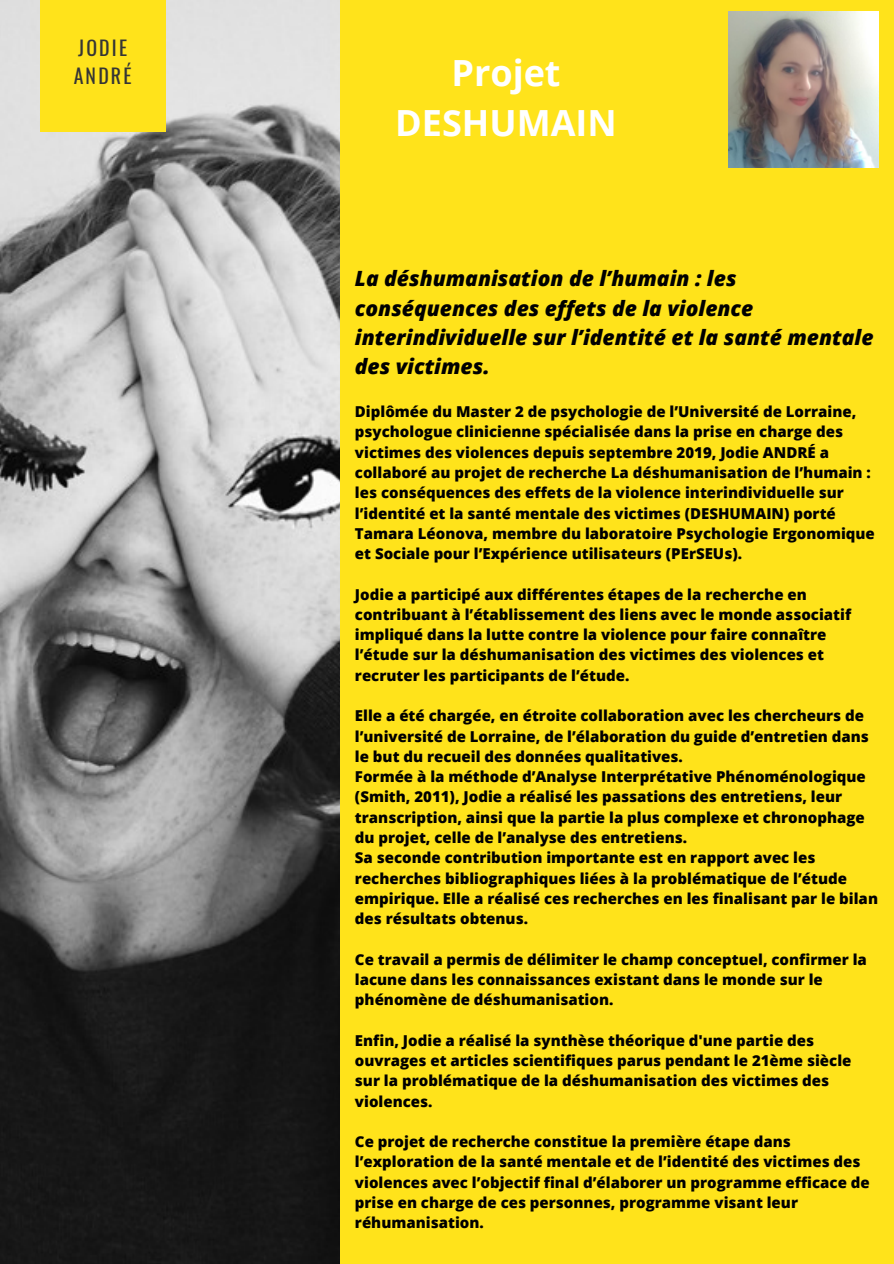
<style>
.page{position:relative;width:894px;height:1264px;background:#fff}
.page>*{position:absolute;margin:0;border:0;box-sizing:border-box;transform-origin:0 0}
.t1{font:700 36px/49.5px "Open Sans";color:#fff;text-align:center}
.t2{font:italic 800 21px/29.2px "Open Sans";color:#000}
.t3{font:19.8px/28.2px "Oswald";letter-spacing:.11em;color:#353535}
.t4{font:800 15px/20.2px "Open Sans";color:#000}
</style>
<div class="page">
<div style="left:0;top:0;width:893px;height:1263px;background:#ffe31b"></div>
<img style="left:0;top:0;width:339px;height:1263px">
<div style="left:40px;top:0;width:125px;height:131px;background:#ffe31b"></div>
<img style="left:728px;top:12px;width:150px;height:155px">
<h3 class="t3" style="left:74px;top:33px;width:59px">JODIE<br>ANDRÉ</h3>
<h1 class="t1" style="left:395px;top:48px;width:223px">Projet<br>DESHUMAIN</h1>
<h2 class="t2" style="left:355px;top:264px;width:520px">La déshumanisation de l’humain : les conséquences des effets de la violence interindividuelle sur l’identité et la santé mentale des victimes.</h2>
<p class="t4" style="left:355px;top:401px;width:521px">Diplômée du Master 2 de psychologie de l’Université de Lorraine, psychologue clinicienne spécialisée dans la prise en charge des victimes des violences depuis septembre 2019, Jodie ANDRÉ a collaboré au projet de recherche La déshumanisation de l’humain : les conséquences des effets de la violence interindividuelle sur l’identité et la santé mentale des victimes (DESHUMAIN) porté Tamara Léonova, membre du laboratoire Psychologie Ergonomique et Sociale pour l’Expérience utilisateurs (PErSEUs).</p>
<p class="t4" style="left:355px;top:583px;width:497px">Jodie a participé aux différentes étapes de la recherche en contribuant à l’établissement des liens avec le monde associatif impliqué dans la lutte contre la violence pour faire connaître l’étude sur la déshumanisation des victimes des violences et recruter les participants de l’étude.</p>
<p class="t4" style="left:355px;top:705px;width:524px">Elle a été chargée, en étroite collaboration avec les chercheurs de l’université de Lorraine, de l’élaboration du guide d’entretien dans le but du recueil des données qualitatives.<br>Formée à la méthode d’Analyse Interprétative Phénoménologique (Smith, 2011), Jodie a réalisé les passations des entretiens, leur transcription, ainsi que la partie la plus complexe et chronophage du projet, celle de l’analyse des entretiens.<br>Sa seconde contribution importante est en rapport avec les recherches bibliographiques liées à la problématique de l’étude empirique. Elle a réalisé ces recherches en les finalisant par le bilan des résultats obtenus.</p>
<p class="t4" style="left:355px;top:948px;width:513px">Ce travail a permis de délimiter le champ conceptuel, confirmer la lacune dans les connaissances existant dans le monde sur le phénomène de déshumanisation.</p>
<p class="t4" style="left:355px;top:1029px;width:498px">Enfin, Jodie a réalisé la synthèse théorique d'une partie des ouvrages et articles scientifiques parus pendant le 21ème siècle sur la problématique de la déshumanisation des victimes des violences.</p>
<p class="t4" style="left:355px;top:1131px;width:516px">Ce projet de recherche constitue la première étape dans l’exploration de la santé mentale et de l’identité des victimes des violences avec l’objectif final d’élaborer un programme efficace de prise en charge de ces personnes, programme visant leur réhumanisation.</p>
</div>
